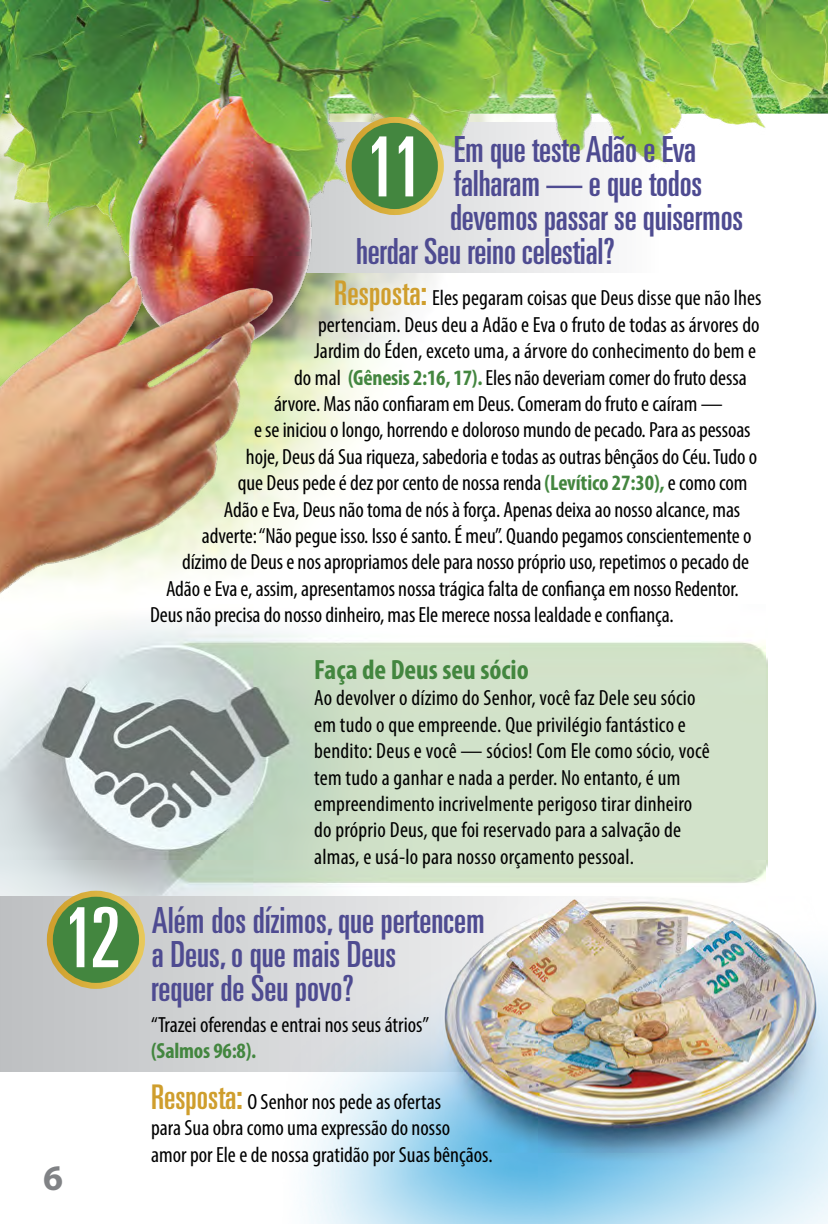
<style>
.page{position:relative;width:828px;height:1224px;background:#fff}
.page>*{position:absolute;margin:0;border:0;box-sizing:border-box;transform-origin:0 0}
.t1{font:ultra-condensed 83px "Univers";color:#fff}
.t2{font:ultra-condensed 36px/34px "Univers";letter-spacing:-.005em;color:#4e4b91}
.t3{font:700 36px "Myriad Pro";color:#808285}
.t4{font:700 condensed 28px "Myriad Pro";color:#43863f}
.t5{font:condensed 22px/26.4px "Myriad Pro";letter-spacing:-.005em;color:#000}
.t6{font:700 condensed 22px "Myriad Pro";letter-spacing:-.01em;color:#43863f}
.s1{font-family:"Univers";font-stretch:ultra-condensed;font-size:34px;color:#cf9e2d}
.s2{font-weight:700;color:#43863f}
</style>
<div class="page">
<img style="left:0;top:620px;width:767px;height:277px">
<svg style="left:0;top:897px;width:282px;height:174px;background:#cbcccd"></svg>
<img style="left:282px;top:897px;width:546px;height:327px">
<img style="left:0;top:0;width:828px;height:378px">
<img style="left:0;top:266px;width:297px;height:519px">
<div style="left:50px;top:894px;width:92px;height:92px;background:#43863f;border-radius:50%"></div>
<div style="left:47px;top:891px;width:98px;height:98px;border:6px solid #fff;border-radius:50%"></div>
<div style="left:349px;top:120px;width:92px;height:92px;background:#43863f;border-radius:50%"></div>
<div style="left:346px;top:117px;width:98px;height:98px;border:6px solid #fff;border-radius:50%"></div>
<h1 class="t1" style="left:365px;top:120px;width:59px">11</h1>
<h2 class="t2" style="left:454px;top:132px;width:244px">Em que teste Adão e Eva</h2>
<h2 class="t2" style="left:454px;top:166px;width:250px">falharam — e que todos</h2>
<h2 class="t2" style="left:450px;top:200px;width:295px">devemos passar se quisermos</h2>
<h2 class="t2" style="left:356px;top:234px;width:260px">herdar Seu reino celestial?</h2>
<p class="t5" style="left:334px;top:285px;width:429px"><span class="s1">Resposta:</span> Eles pegaram coisas que Deus disse que não lhes</p>
<p class="t5" style="left:318px;top:311px;width:443px">pertenciam. Deus deu a Adão e Eva o fruto de todas as árvores do</p>
<p class="t5" style="left:314px;top:338px;width:444px">Jardim do Éden, exceto uma, a árvore do conhecimento do bem e</p>
<p class="t5" style="left:294px;top:364px;width:454px">do mal <span class="s2">(Gênesis 2:16, 17).</span> Eles não deveriam comer do fruto dessa</p>
<p class="t5" style="left:274px;top:390px;width:450px">árvore. Mas não confiaram em Deus. Comeram do fruto e caíram —</p>
<p class="t5" style="left:254px;top:417px;width:498px">e se iniciou o longo, horrendo e doloroso mundo de pecado. Para as pessoas</p>
<p class="t5" style="left:246px;top:443px;width:513px">hoje, Deus dá Sua riqueza, sabedoria e todas as outras bênçãos do Céu. Tudo o</p>
<p class="t5" style="left:238px;top:470px;width:511px">que Deus pede é dez por cento de nossa renda <span class="s2">(Levítico 27:30),</span> e como com</p>
<p class="t5" style="left:224px;top:496px;width:518px">Adão e Eva, Deus não toma de nós à força. Apenas deixa ao nosso alcance, mas</p>
<p class="t5" style="left:202px;top:522px;width:551px">adverte: “Não pegue isso. Isso é santo. É meu”. Quando pegamos conscientemente o</p>
<p class="t5" style="left:182px;top:549px;width:569px">dízimo de Deus e nos apropriamos dele para nosso próprio uso, repetimos o pecado de</p>
<p class="t5" style="left:166px;top:575px;width:574px">Adão e Eva e, assim, apresentamos nossa trágica falta de confiança em nosso Redentor.</p>
<p class="t5" style="left:150px;top:602px;width:525px">Deus não precisa do nosso dinheiro, mas Ele merece nossa lealdade e confiança.</p>
<p class="t4" style="left:314px;top:652px;width:216px">Faça de Deus seu sócio</p>
<p class="t5" style="left:314px;top:685px;width:397px">Ao devolver o dízimo do Senhor, você faz Dele seu sócio em tudo o que empreende. Que privilégio fantástico e bendito: Deus e você — sócios! Com Ele como sócio, você tem tudo a ganhar e nada a perder. No entanto, é um empreendimento incrivelmente perigoso tirar dinheiro do próprio Deus, que foi reservado para a salvação de almas, e usá-lo para nosso orçamento pessoal.</p>
<h1 class="t1" style="left:63px;top:891px;width:59px">12</h1>
<h2 class="t2" style="left:151px;top:903px;width:335px">Além dos dízimos, que pertencem a Deus, o que mais Deus<br>requer de Seu povo?</h2>
<p class="t5" style="left:151px;top:1011px;width:280px">“Trazei oferendas e entrai nos seus átrios”</p>
<p class="t6" style="left:151px;top:1037px;width:107px">(Salmos 96:8).</p>
<p class="t5" style="left:151px;top:1088px;width:343px"><span class="s1">Resposta:</span> O Senhor nos pede as ofertas<br>para Sua obra como uma expressão do nosso<br>amor por Ele e de nossa gratidão por Suas bênçãos.</p>
<h2 class="t3" style="left:43px;top:1155px;width:21px">6</h2>
</div>
